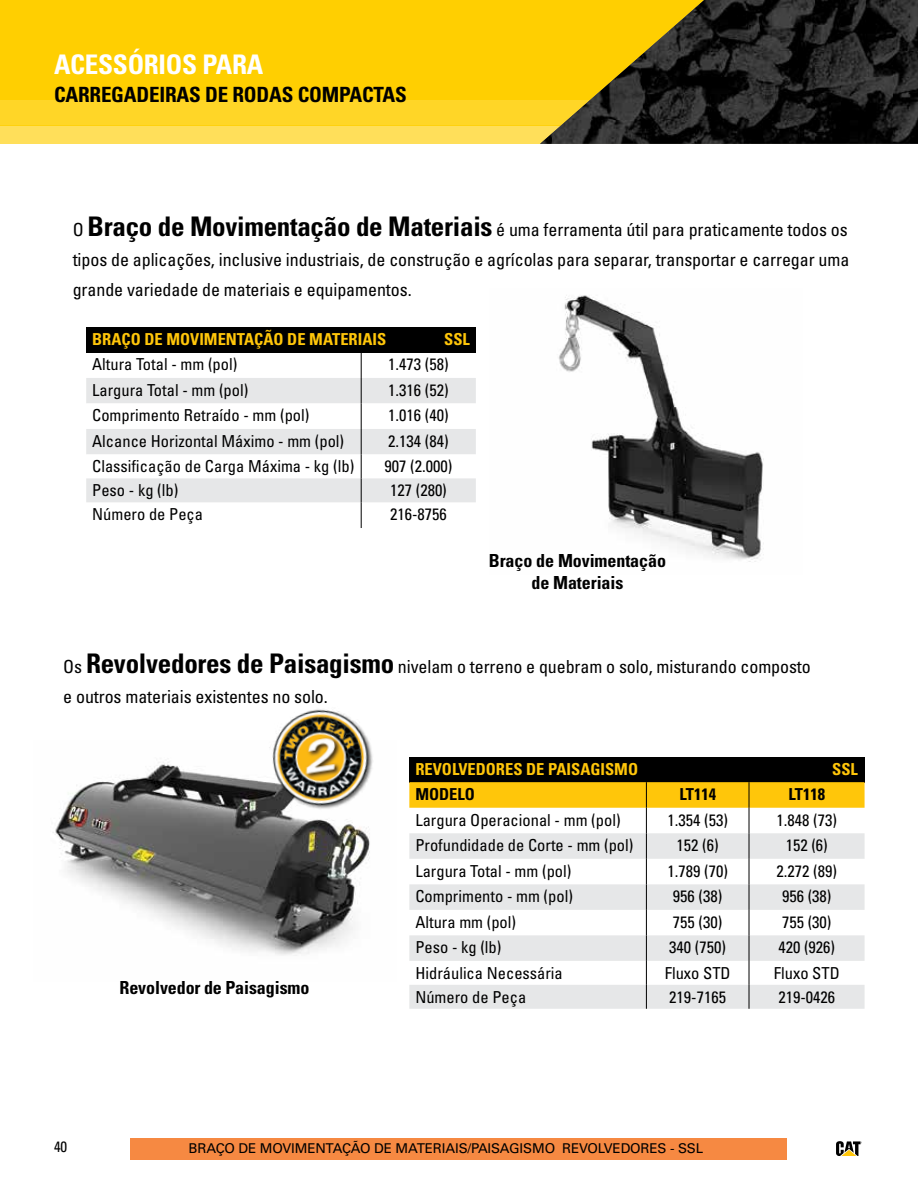
<style>
.page{position:relative;width:918px;height:1188px;background:#fff}
.page>*{position:absolute;margin:0;border:0;box-sizing:border-box;transform-origin:0 0}
.t1{font:700 condensed 27px "Univers LT Std";letter-spacing:-.01em;color:#fff}
.t2{font:700 condensed 21px "Univers LT Std";letter-spacing:-.01em;color:#000}
.BodyCopy{font:condensed 18px/30px "Univers LT Std";letter-spacing:-.005em;color:#000}
.t3{font:700 condensed 18px/21.6px "Univers LT Std";letter-spacing:-.005em;color:#000;text-align:center}
.t4{font:condensed 16.5px "Univers LT Std";color:#000}
.TOC_Level_1{font:700 condensed 16.5px "Univers LT Std";color:#ffc60a}
.t5{font:700 condensed 16.5px "Univers LT Std";color:#000}
.t6{font:condensed 15px "Univers LT Std";color:#000}
.Page_Title{font:13.5px "Univers LT Std";letter-spacing:-.01em;color:#000}
.s1{font-weight:700;font-size:27px}
</style>
<div class="page">
<img style="left:52px;top:762px;width:318px;height:194px">
<div style="left:131px;top:1138px;width:656px;height:21px;background:#f68942"></div>
<div style="left:409px;top:757px;width:456px;height:25px;background:#000"></div>
<svg style="left:409px;top:782px;width:456px;height:227px"></svg>
<img style="left:263px;top:709px;width:110px;height:114px">
<img style="left:558px;top:295px;width:206px;height:267px">
<div style="left:86px;top:327px;width:390px;height:25px;background:#000"></div>
<hr style="left:361px;top:352px;width:115px;height:1px;background:#000">
<svg style="left:86px;top:353px;width:390px;height:175px"></svg>
<hr style="left:86px;top:352px;width:275px;height:1px;background:#000">
<div style="left:0;top:0;width:891px;height:99px;background:#ffcf01"></div>
<div style="left:0;top:99px;width:891px;height:26px;background:#ffd627"></div>
<div style="left:0;top:125px;width:891px;height:19px;background:#ffdf5a"></div>
<img style="left:540px;top:0;width:377px;height:144px">
<svg style="left:917px;top:0;width:1px;height:144px"></svg>
<svg style="left:836px;top:1141px;width:25px;height:15px"></svg>
<h1 class="t1" style="left:54px;top:47px;width:211px">ACESSÓRIOS PARA</h1>
<p class="t2" style="left:54px;top:81px;width:354px">CARREGADEIRAS DE RODAS COMPACTAS</p>
<p class="BodyCopy" style="left:73px;top:214px;width:778px;text-align:justify">O <span class="s1">Braço de Movimentação de Materiais</span> é uma ferramenta útil para praticamente todos os tipos de aplicações, inclusive industriais, de construção e agrícolas para separar, transportar e carregar uma grande variedade de materiais e equipamentos.</p>
<p class="TOC_Level_1" style="left:92px;top:329px;width:295px">BRAÇO DE MOVIMENTAÇÃO DE MATERIAIS</p>
<p class="TOC_Level_1" style="left:444px;top:329px;width:27px">SSL</p>
<p class="t4" style="left:92px;top:354px;width:147px">Altura Total - mm (pol)</p>
<p class="t4" style="left:388px;top:354px;width:62px">1.473 (58)</p>
<p class="t4" style="left:92px;top:380px;width:158px">Largura Total - mm (pol)</p>
<p class="t4" style="left:388px;top:380px;width:62px">1.316 (52)</p>
<p class="t4" style="left:92px;top:405px;width:219px">Comprimento Retraído - mm (pol)</p>
<p class="t4" style="left:388px;top:405px;width:62px">1.016 (40)</p>
<p class="t4" style="left:92px;top:431px;width:254px">Alcance Horizontal Máximo - mm (pol)</p>
<p class="t4" style="left:388px;top:431px;width:62px">2.134 (84)</p>
<p class="t4" style="left:92px;top:456px;width:264px">Classificação de Carga Máxima - kg (lb)</p>
<p class="t4" style="left:385px;top:456px;width:69px">907 (2.000)</p>
<p class="t4" style="left:92px;top:480px;width:88px">Peso - kg (lb)</p>
<p class="t4" style="left:390px;top:480px;width:58px">127 (280)</p>
<p class="t4" style="left:92px;top:504px;width:112px">Número de Peça</p>
<p class="t4" style="left:390px;top:504px;width:58px">216-8756</p>
<p class="t3" style="left:489px;top:550px;width:179px">Braço de Movimentação de Materiais</p>
<p class="BodyCopy" style="left:63px;top:652px;width:749px">Os <span class="s1">Revolvedores de Paisagismo</span> nivelam o terreno e quebram o solo, misturando composto e outros materiais existentes no solo.</p>
<p class="t3" style="left:119px;top:977px;width:192px">Revolvedor de Paisagismo</p>
<p class="TOC_Level_1" style="left:415px;top:759px;width:224px">REVOLVEDORES DE PAISAGISMO</p>
<p class="TOC_Level_1" style="left:832px;top:759px;width:27px">SSL</p>
<p class="t5" style="left:415px;top:784px;width:61px">MODELO</p>
<p class="t5" style="left:679px;top:784px;width:38px">LT114</p>
<p class="t5" style="left:788px;top:784px;width:38px">LT118</p>
<p class="t4" style="left:415px;top:809px;width:207px">Largura Operacional - mm (pol)</p>
<p class="t4" style="left:667px;top:809px;width:62px">1.354 (53)</p>
<p class="t4" style="left:777px;top:809px;width:62px">1.848 (73)</p>
<p class="t4" style="left:415px;top:835px;width:220px">Profundidade de Corte - mm (pol)</p>
<p class="t4" style="left:677px;top:835px;width:44px">152 (6)</p>
<p class="t4" style="left:786px;top:835px;width:44px">152 (6)</p>
<p class="t4" style="left:415px;top:861px;width:158px">Largura Total - mm (pol)</p>
<p class="t4" style="left:667px;top:861px;width:62px">1.789 (70)</p>
<p class="t4" style="left:777px;top:861px;width:62px">2.272 (89)</p>
<p class="t4" style="left:415px;top:886px;width:159px">Comprimento - mm (pol)</p>
<p class="t4" style="left:673px;top:886px;width:51px">956 (38)</p>
<p class="t4" style="left:782px;top:886px;width:51px">956 (38)</p>
<p class="t4" style="left:415px;top:912px;width:102px">Altura mm (pol)</p>
<p class="t4" style="left:673px;top:912px;width:51px">755 (30)</p>
<p class="t4" style="left:782px;top:912px;width:51px">755 (30)</p>
<p class="t4" style="left:415px;top:937px;width:88px">Peso - kg (lb)</p>
<p class="t4" style="left:669px;top:937px;width:58px">340 (750)</p>
<p class="t4" style="left:778px;top:937px;width:58px">420 (926)</p>
<p class="t4" style="left:415px;top:963px;width:149px">Hidráulica Necessária</p>
<p class="t4" style="left:665px;top:963px;width:67px">Fluxo STD</p>
<p class="t4" style="left:774px;top:963px;width:67px">Fluxo STD</p>
<p class="t4" style="left:415px;top:986px;width:112px">Número de Peça</p>
<p class="t4" style="left:669px;top:986px;width:58px">219-7165</p>
<p class="t4" style="left:778px;top:986px;width:58px">219-0426</p>
<p class="t6" style="left:54px;top:1137px;width:15px">40</p>
<p class="Page_Title" style="left:189px;top:1140px;width:516px">BRAÇO DE MOVIMENTAÇÃO DE MATERIAIS/PAISAGISMO REVOLVEDORES - SSL</p>
</div>
